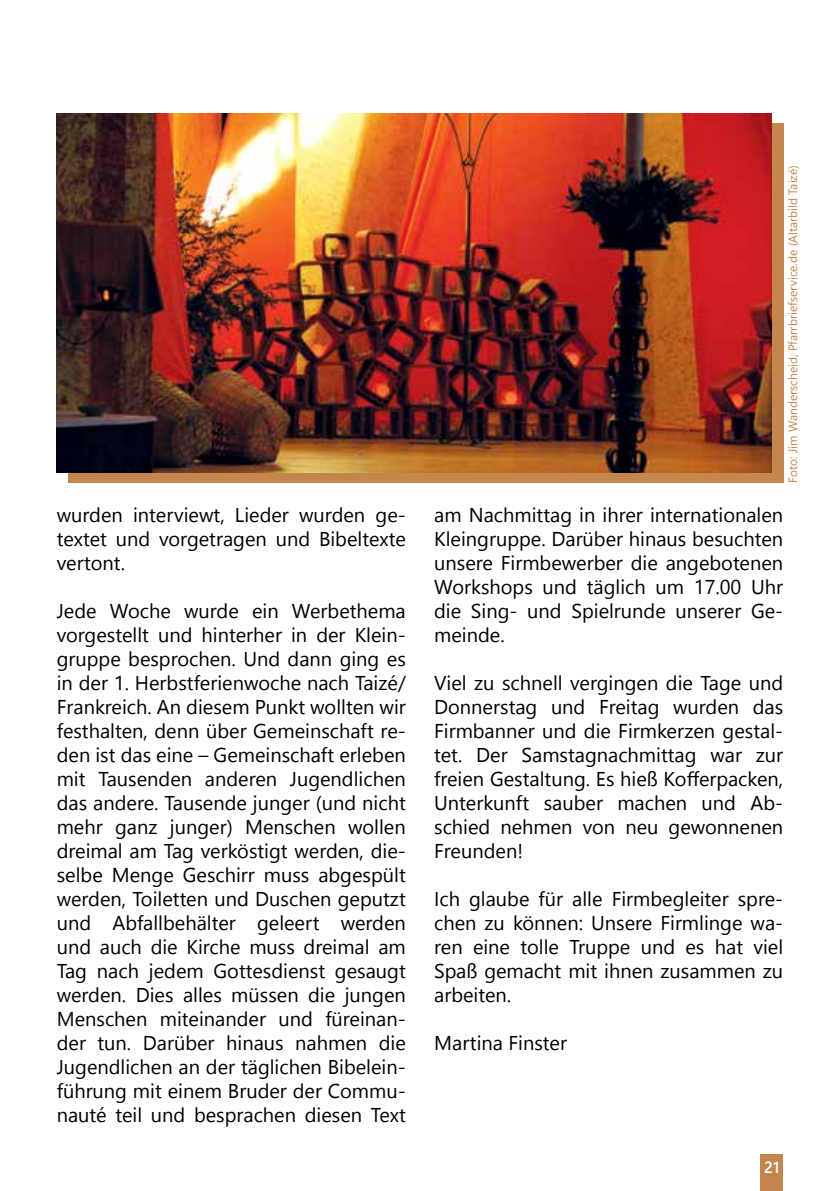
<style>
.page{position:relative;width:840px;height:1191px;background:#fff}
.page>*{position:absolute;margin:0;border:0;box-sizing:border-box;transform-origin:0 0}
.t1{font:20px/24px "Segoe UI";color:#000;text-align:justify}
.t2{font:600 16px "Segoe UI";color:#fff}
.t3{font:12px "Segoe UI";color:#c5864e}
</style>
<div class="page">
<div style="left:68px;top:123px;width:714px;height:359px;background:#c5864e"></div>
<img style="left:57px;top:113px;width:714px;height:359px">
<div style="left:760px;top:1154px;width:22px;height:37px;background:#c5864e"></div>
<p class="t1" style="left:57px;top:502px;width:350px">wurden interviewt, Lieder wurden ge&shy;textet und vorgetragen und Bibeltexte vertont.</p>
<p class="t1" style="left:57px;top:598px;width:350px">Jede Woche wurde ein Werbethema vorgestellt und hinterher in der Klein&shy;gruppe besprochen. Und dann ging es in der 1. Herbstferienwoche nach Taizé/ Frankreich. An diesem Punkt wollten wir festhalten, denn über Gemeinschaft re&shy;den ist das eine – Gemeinschaft erleben mit Tausenden anderen Jugendlichen das andere. Tausende junger (und nicht mehr ganz junger) Menschen wollen dreimal am Tag verköstigt werden, die&shy;selbe Menge Geschirr muss abgespült werden, Toiletten und Duschen geputzt und Abfallbehälter geleert werden und auch die Kirche muss dreimal am Tag nach jedem Gottesdienst gesaugt werden. Dies alles müssen die jungen Menschen miteinander und füreinan&shy;der tun. Darüber hinaus nahmen die Jugendlichen an der täglichen Bibelein&shy;führung mit einem Bruder der Commu&shy;nauté teil und besprachen diesen Text</p>
<p class="t3" style="left:783px;top:483px;width:319px;rotate:-90deg">Foto: Jim Wanderscheid, Pfarrbriefservice.de (Altarbild Taizé)</p>
<p class="t1" style="left:434px;top:502px;width:350px">am Nachmittag in ihrer internationalen Kleingruppe. Darüber hinaus besuchten unsere Firmbewerber die angebotenen Workshops und täglich um 17.00 Uhr die Sing- und Spielrunde unserer Ge&shy;meinde.</p>
<p class="t1" style="left:434px;top:670px;width:350px">Viel zu schnell vergingen die Tage und Donnerstag und Freitag wurden das Firmbanner und die Firmkerzen gestal&shy;tet. Der Samstagnachmittag war zur freien Gestaltung. Es hieß Kofferpacken, Unterkunft sauber machen und Ab&shy;schied nehmen von neu gewonnenen Freunden!</p>
<p class="t1" style="left:434px;top:886px;width:350px">Ich glaube für alle Firmbegleiter spre&shy;chen zu können: Unsere Firmlinge wa&shy;ren eine tolle Truppe und es hat viel Spaß gemacht mit ihnen zusammen zu arbeiten.</p>
<p class="t1" style="left:434px;top:1030px;width:134px">Martina Finster</p>
<p class="t2" style="left:763px;top:1155px;width:17px">21</p>
</div>
